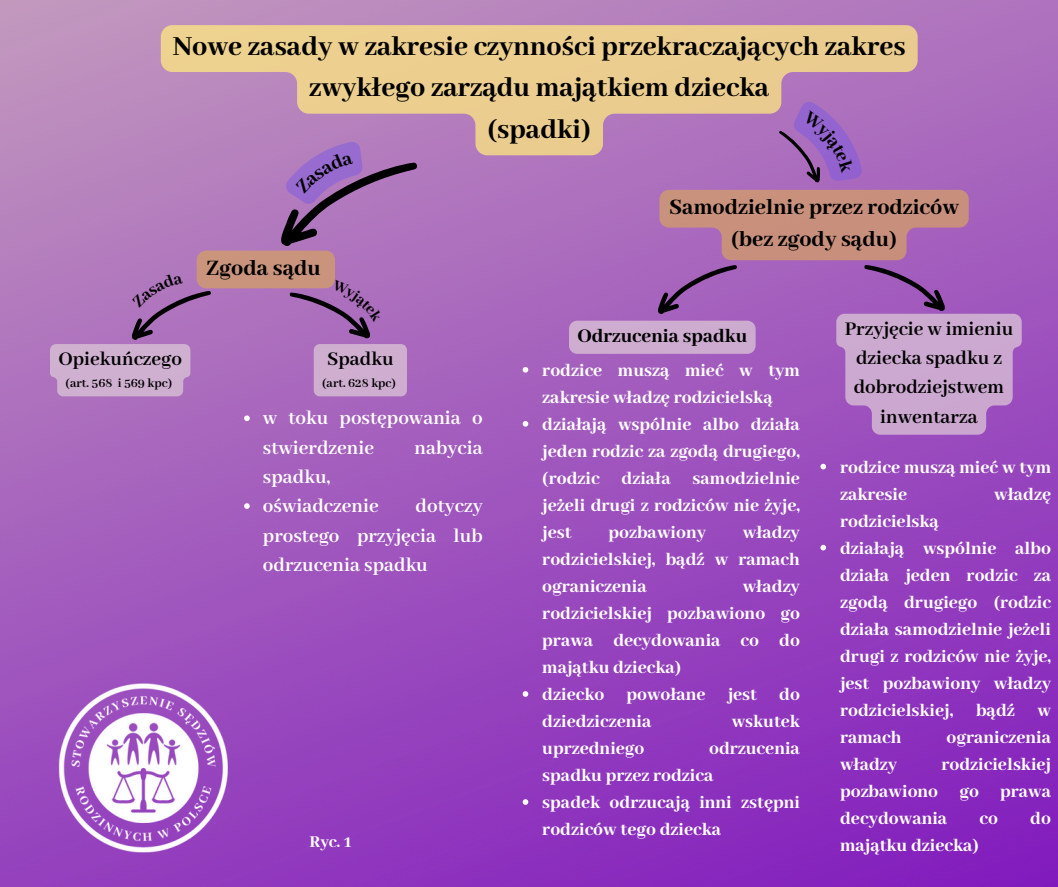
<style>
.page{position:relative;width:1058px;height:887px;background:#fff}
.page>*{position:absolute;margin:0;border:0;box-sizing:border-box;transform-origin:0 0}
.t1{font:800 30px "Abhaya Libre";color:#000}
.t2{font:800 24px/32.7px "Abhaya Libre";color:#000;text-align:center}
.t3{font:700 21px/29.2px "Abhaya Libre";color:#fff}
.t4{font:700 21px/29.2px "Abhaya Libre";color:#000;text-align:center}
.t5{font:800 21px "Abhaya Libre";color:#000}
.t6{font:800 19.5px/27px "Abhaya Libre";color:#fff}
.t7{font:800 18px "Abhaya Libre";color:#fff}
.t8{font:700 13.5px "Abhaya Libre";color:#000}
</style>
<div class="page">
<img style="left:0;top:0;width:1057px;height:886px">
<img style="left:54px;top:681px;width:173px;height:173px">
<svg style="left:161px;top:25px;width:756px;height:130px;background:#dfbc99"></svg>
<svg style="left:244px;top:415px;width:6px;height:6px"></svg>
<svg style="left:244px;top:503px;width:6px;height:6px"></svg>
<svg style="left:522px;top:367px;width:6px;height:5px"></svg>
<svg style="left:522px;top:421px;width:6px;height:5px"></svg>
<svg style="left:522px;top:691px;width:6px;height:5px"></svg>
<svg style="left:522px;top:799px;width:6px;height:5px"></svg>
<svg style="left:820px;top:464px;width:6px;height:5px"></svg>
<svg style="left:820px;top:545px;width:6px;height:5px"></svg>
<svg style="left:50px;top:134px;width:371px;height:262px;background:#b07cb7"></svg>
<svg style="left:569px;top:94px;width:452px;height:340px;background:#b177b6"></svg>
<p class="t1" style="left:173px;top:30px;width:734px">Nowe zasady w zakresie czynności przekraczających zakres</p>
<p class="t1" style="left:309px;top:71px;width:461px">zwykłego zarządu majątkiem dziecka</p>
<p class="t1" style="left:487px;top:113px;width:105px">(spadki)</p>
<p class="t4" style="left:58px;top:345px;width:125px">Opiekuńczego</p>
<p class="t8" style="left:66px;top:375px;width:108px">(art. 568 i 569 kpc)</p>
<p class="t2" style="left:206px;top:252px;width:116px">Zgoda sądu</p>
<p class="t2" style="left:669px;top:191px;width:291px">Samodzielnie przez rodziców (bez zgody sądu)</p>
<p class="t4" style="left:844px;top:315px;width:170px">Przyjęcie w imieniu dziecka spadku z dobrodziejstwem inwentarza</p>
<p class="t5" style="left:577px;top:324px;width:171px">Odrzucenia spadku</p>
<p class="t4" style="left:327px;top:345px;width:68px">Spadku</p>
<p class="t8" style="left:322px;top:375px;width:75px">(art. 628 kpc)</p>
<p class="t6" style="left:542px;top:357px;width:259px">rodzice muszą mieć w tym zakresie władzę rodzicielską</p>
<p class="t6" style="left:542px;top:411px;width:259px;text-align:justify">działają wspólnie albo działa jeden rodzic za zgodą drugiego, (rodzic działa samodzielnie jeżeli drugi z rodziców nie żyje, jest</p>
<p class="t3" style="left:263px;top:404px;width:221px">w toku postępowania o stwierdzenie</p>
<p class="t3" style="left:414px;top:434px;width:70px">nabycia</p>
<p class="t6" style="left:840px;top:454px;width:212px">rodzice muszą mieć w tym zakresie</p>
<p class="t3" style="left:263px;top:463px;width:69px">spadku,</p>
<p class="t3" style="left:263px;top:492px;width:117px">oświadczenie</p>
<p class="t6" style="left:994px;top:481px;width:58px">władzę</p>
<p class="t3" style="left:263px;top:492px;width:221px;text-align:justify;text-indent:153px">dotyczy prostego przyjęcia lub odrzucenia spadku</p>
<p class="t6" style="left:840px;top:508px;width:100px">rodzicielską</p>
<p class="t6" style="left:840px;top:535px;width:212px;text-align:justify">działają wspólnie albo działa jeden rodzic za zgodą drugiego (rodzic działa samodzielnie jeżeli drugi z rodziców nie żyje, jest pozbawiony władzy rodzicielskiej, bądź w ramach</p>
<p class="t6" style="left:542px;top:519px;width:259px;text-align:justify;text-indent:200px">władzy rodzicielskiej, bądź w ramach ograniczenia</p>
<p class="t6" style="left:608px;top:519px;width:99px">pozbawiony</p>
<p class="t6" style="left:542px;top:573px;width:259px;text-align:justify;text-indent:200px">władzy rodzicielskiej pozbawiono go prawa decydowania co do majątku dziecka)</p>
<p class="t6" style="left:542px;top:681px;width:259px">dziecko powołane jest do dziedziczenia</p>
<p class="t6" style="left:731px;top:708px;width:70px">wskutek</p>
<p class="t6" style="left:946px;top:724px;width:106px">ograniczenia</p>
<p class="t6" style="left:542px;top:735px;width:104px">uprzedniego</p>
<p class="t6" style="left:542px;top:735px;width:259px;text-indent:167px">odrzucenia spadku przez rodzica</p>
<p class="t6" style="left:542px;top:789px;width:259px">spadek odrzucają inni zstępni rodziców tego dziecka</p>
<p class="t6" style="left:840px;top:751px;width:59px">władzy</p>
<p class="t6" style="left:840px;top:751px;width:212px;text-align:justify;text-indent:101px">rodzicielskiej pozbawiono go prawa decydowania</p>
<p class="t6" style="left:979px;top:805px;width:20px">co</p>
<p class="t6" style="left:1030px;top:805px;width:22px">do</p>
<p class="t7" style="left:309px;top:831px;width:43px">Ryc. 1</p>
<p class="t6" style="left:840px;top:832px;width:140px">majątku dziecka)</p>
</div>
